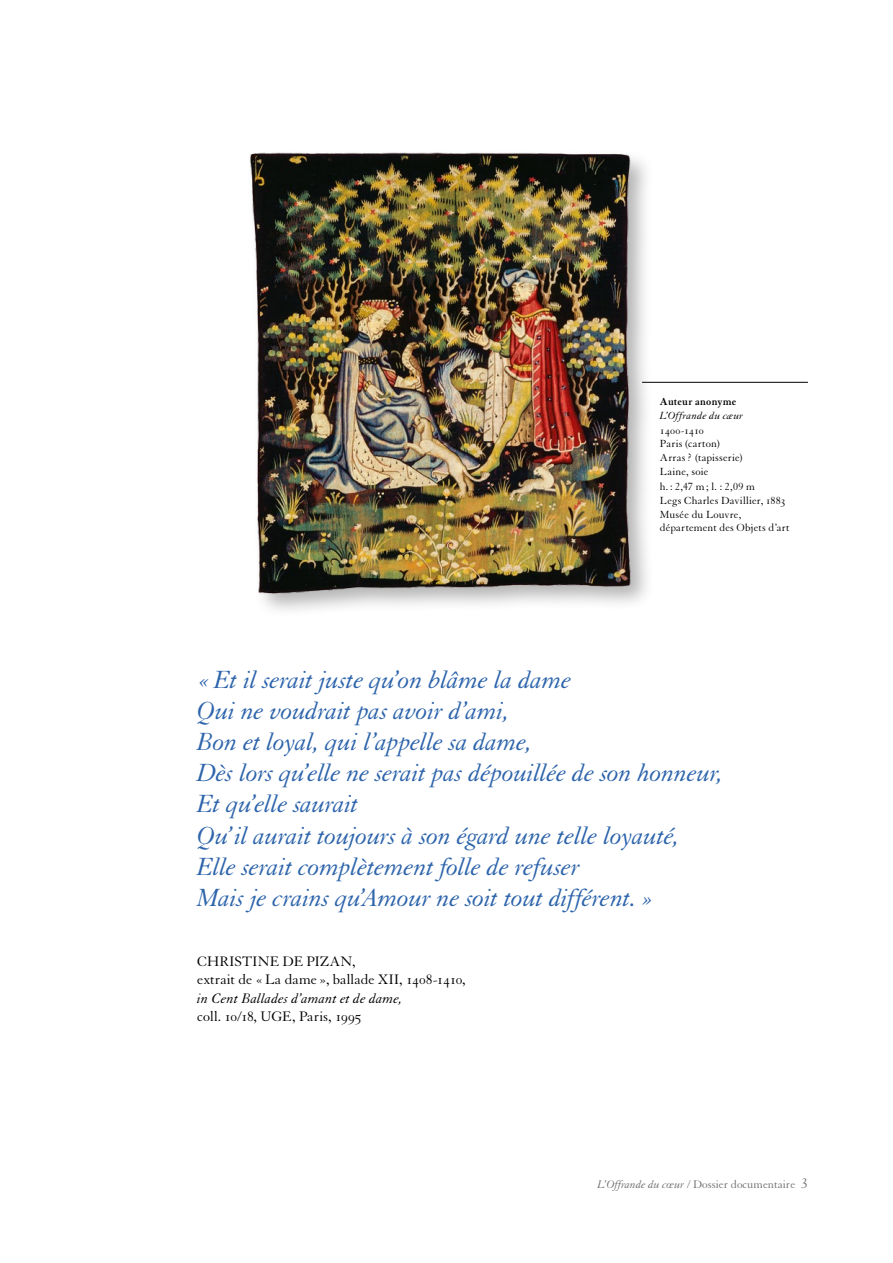
<style>
.page{position:relative;width:893px;height:1263px;background:#fff}
.page>*{position:absolute;margin:0;border:0;box-sizing:border-box;transform-origin:0 0}
.t1{font:italic 27px/31px "Granjon LT Std";letter-spacing:-.01em;color:#2d64ab}
.t2{font:15px/18.5px "Granjon LT Std";letter-spacing:-.01em;color:#000}
.t3{font:italic 15px "Granjon LT Std";letter-spacing:.005em;color:#000}
.t4{font:12px "Granjon LT Std";color:#706f6f}
.t5{font:11.25px/14px "Granjon LT Std";letter-spacing:.015em;color:#000}
.t6{font:italic 11.25px "Granjon LT Std";letter-spacing:.02em;color:#000}
.t7{font:700 11.25px "Granjon LT Std";letter-spacing:.015em;color:#000}
.s1{font-style:italic}
.s2{font-size:15px}
</style>
<div class="page">
<hr style="left:642px;top:382px;width:166px;height:1px;background:#000">
<div style="left:246px;top:148px;width:410px;height:470px;background:#000;opacity:.3"></div>
<img style="left:247px;top:149px;width:386px;height:446px">
<p class="t7" style="left:660px;top:395px;width:78px">Auteur anonyme</p>
<p class="t6" style="left:660px;top:410px;width:85px">L’Offrande du cæur</p>
<p class="t5" style="left:660px;top:423px;width:131px">1400-1410<br>Paris (carton)<br>Arras ? (tapisserie)<br>Laine, soie<br>h. : 2,47 m; l. : 2,09 m<br>Legs Charles Davillier, 1883<br>Musée du Louvre, département des Objets d’art</p>
<p class="t1" style="left:197px;top:665px;width:528px">«Et il serait juste qu’on blâme la dame<br>Qui ne voudrait pas avoir d’ami,<br>Bon et loyal, qui l’appelle sa dame,<br>Dès lors qu’elle ne serait pas dépouillée de son honneur, Et qu’elle saurait<br>Qu’il aurait toujours à son égard une telle loyauté, Elle serait complètement folle de refuser<br>Mais je crains qu’Amour ne soit tout différent. »</p>
<p class="t2" style="left:197px;top:952px;width:270px">CHRISTINE DE PIZAN,<br>extrait de «La dame », ballade XII, 1408-1410,</p>
<p class="t3" style="left:197px;top:990px;width:207px">in Cent Ballades d’amant et de dame,</p>
<p class="t2" style="left:197px;top:1008px;width:166px">coll. 10/18, UGE, Paris, 1995</p>
<p class="t4" style="left:598px;top:1178px;width:212px"><span class="s1">L’Offrande du cœur</span> / Dossier documentaire <span class="s2">3</span></p>
</div>
